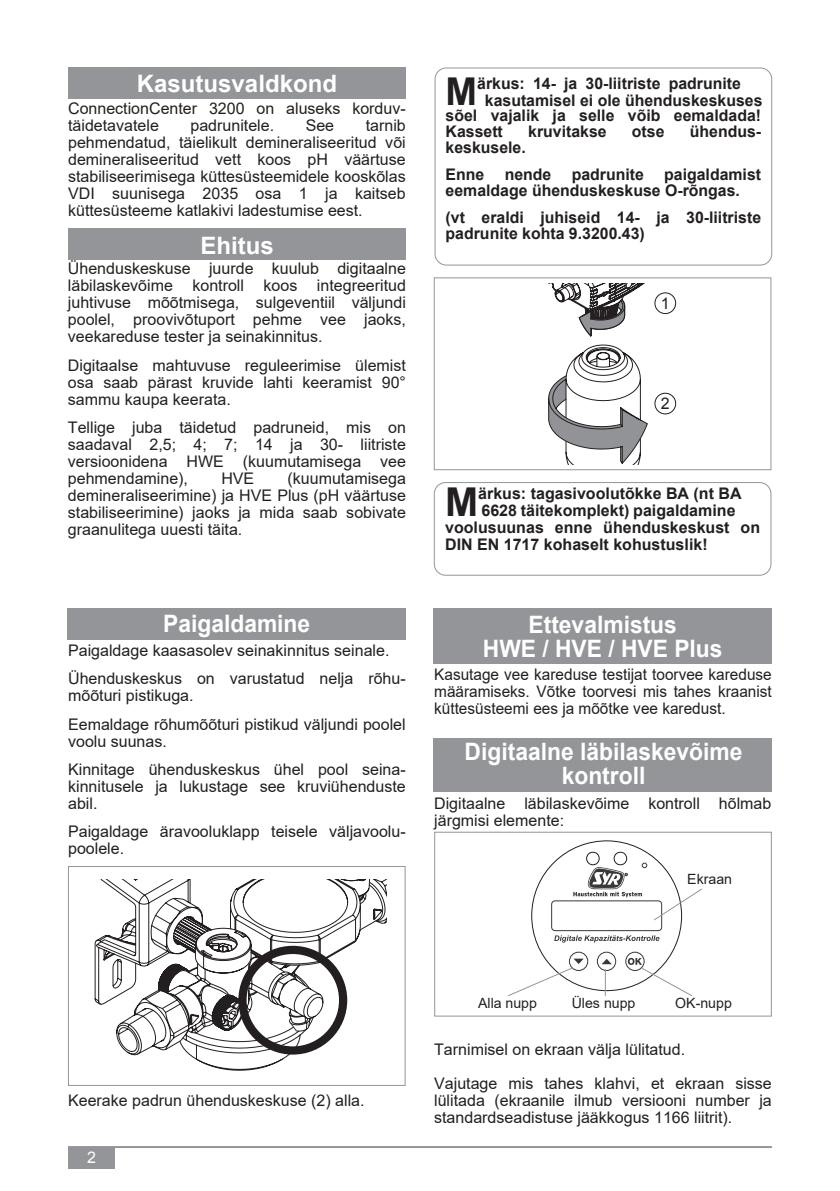
<style>
.page{position:relative;width:840px;height:1191px;background:#fff}
.page>*{position:absolute;margin:0;border:0;box-sizing:border-box;transform-origin:0 0}
.t1{font:700 39.8px "Arial";color:#231f20}
.t2{font:700 38.4px "Arial";color:#231f20}
.t3{font:700 24px/24px "Arial";color:#fff;text-align:center;scale:.95 1}
.t4{font:700 24px "Arial";color:#fff}
.t5{font:16px/17px "Arial";color:#231f20}
.t6{font:700 16px/16px "Arial";color:#231f20}
.t7{font:16px/17px "Arial";color:#231f20;text-align:justify;scale:.96 1}
.t8{font:16px "Arial";color:#fff}
.t9{font:14.2px "Arial";color:#231f20}
</style>
<div class="page">
<hr style="left:68px;top:1146px;width:703px;height:2px;background:#939598">
<div style="left:68px;top:1147px;width:47px;height:21px;background:#939598"></div>
<div style="left:68px;top:67px;width:337px;height:32px;background:#939598"></div>
<div style="left:68px;top:229px;width:338px;height:31px;background:#939598"></div>
<div style="left:68px;top:866px;width:337px;height:220px;border:1px solid #939598"></div>
<div style="left:68px;top:608px;width:338px;height:31px;background:#939598"></div>
<div style="left:433px;top:738px;width:338px;height:54px;background:#939598"></div>
<div style="left:433px;top:277px;width:338px;height:193px;border:1px solid #939598"></div>
<div style="left:433px;top:609px;width:338px;height:55px;background:#939598"></div>
<div style="left:434px;top:831px;width:337px;height:185px;border:1px solid #939598"></div>
<div style="left:433px;top:482px;width:338px;height:94px;border:1px solid #939598;border-radius:11px"></div>
<div style="left:434px;top:67px;width:337px;height:198px;border:1px solid #939598;border-radius:11px"></div>
<svg style="left:94px;top:879px;width:72px;height:176px"></svg>
<svg style="left:166px;top:1031px;width:172px;height:39px"></svg>
<svg style="left:158px;top:879px;width:228px;height:152px"></svg>
<div style="left:238px;top:945px;width:109px;height:109px;border:8px solid #231f20;border-radius:50%"></div>
<svg style="left:548px;top:283px;width:97px;height:53px"></svg>
<svg style="left:548px;top:345px;width:99px;height:119px"></svg>
<div style="left:654px;top:393px;width:21px;height:21px;border:1px solid #231f20;border-radius:50%"></div>
<div style="left:654px;top:292px;width:21px;height:22px;border:1px solid #231f20;border-radius:50%"></div>
<svg style="left:508px;top:840px;width:194px;height:157px"></svg>
<h3 class="t4" style="left:137px;top:66px;width:202px">Kasutusvaldkond</h3>
<p class="t5" style="left:68px;top:99px;width:339px">ConnectionCenter 3200 on aluseks korduv&shy;täidetavatele</p>
<p class="t5" style="left:190px;top:116px;width:85px">padrunitele.</p>
<p class="t5" style="left:305px;top:116px;width:30px">See</p>
<p class="t5" style="left:68px;top:116px;width:339px;text-align:justify;text-indent:297px">tarnib pehmendatud, täielikult demineraliseeritud või demineraliseeritud vett koos pH väärtuse stabiliseerimisega küttesüsteemidele kooskõlas VDI suunisega 2035 osa 1 ja kaitseb küttesüsteeme katlakivi ladestumise eest.</p>
<h3 class="t4" style="left:200px;top:229px;width:75px">Ehitus</h3>
<p class="t5" style="left:68px;top:260px;width:339px;text-align:justify">Ühenduskeskuse juurde kuulub digitaalne läbilaskevõime kontroll koos integreeritud juhtivuse mõõtmisega, sulgeventiil väljundi poolel, proovivõtuport pehme vee jaoks, veekareduse tester ja seinakinnitus.</p>
<p class="t5" style="left:68px;top:356px;width:339px;text-align:justify">Digitaalse mahtuvuse reguleerimise ülemist osa saab pärast kruvide lahti keeramist 90° sammu kaupa keerata.</p>
<p class="t5" style="left:68px;top:419px;width:339px;text-align:justify">Tellige juba täidetud padruneid, mis on saadaval 2,5; 4; 7; 14 ja 30- liitriste versioonidena HWE (kuumutamisega vee pehmendamine),</p>
<p class="t5" style="left:68px;top:470px;width:339px;text-align:justify;text-indent:219px">(kuumutamisega demineraliseerimine) ja HVE Plus (pH väärtuse stabiliseerimine) jaoks ja mida saab sobivate graanulitega uuesti täita.</p>
<p class="t5" style="left:221px;top:470px;width:34px">HVE</p>
<h3 class="t3" style="left:163px;top:611px;width:156px">Paigaldamine</h3>
<p class="t5" style="left:68px;top:636px;width:339px;line-height:28.4px">Paigaldage kaasasolev seinakinnitus seinale.<br>Ühenduskeskus on varustatud nelja rõhu-</p>
<p class="t5" style="left:68px;top:681px;width:339px;line-height:28.4px">mõõturi pistikuga.<br>Eemaldage rõhumõõturi pistikud väljundi poolel</p>
<p class="t5" style="left:68px;top:726px;width:339px;line-height:28.4px">voolu suunas.<br>Kinnitage ühenduskeskus ühel pool seina-</p>
<p class="t5" style="left:68px;top:777px;width:339px">kinnitusele ja lukustage see kruviühenduste abil.</p>
<p class="t5" style="left:68px;top:823px;width:339px">Paigaldage äravooluklapp teisele väljavoolu&shy;poolele.</p>
<h2 class="t2" style="left:445px;top:64px;width:33px">M</h2>
<p class="t6" style="left:484px;top:74px;width:279px;line-height:17.4px;text-indent:-8px">ärkus: 14- ja 30-liitriste padrunite kasutamisel ei ole ühenduskeskuses</p>
<p class="t6" style="left:445px;top:107px;width:317px">sõel vajalik ja selle võib eemaldada!<br>Kassett</p>
<p class="t6" style="left:528px;top:123px;width:80px">kruvitakse</p>
<p class="t6" style="left:631px;top:123px;width:34px">otse</p>
<p class="t6" style="left:689px;top:123px;width:73px">ühendus-</p>
<p class="t6" style="left:445px;top:133px;width:82px;line-height:27.4px">keskusele.<br>Enne</p>
<p class="t6" style="left:445px;top:166px;width:317px;text-indent:218px">paigaldamist eemaldage ühenduskeskuse O-rõngas.</p>
<p class="t6" style="left:445px;top:210px;width:317px">(vt eraldi juhiseid 14- ja 30-liitriste padrunite kohta 9.3200.43)</p>
<p class="t6" style="left:504px;top:166px;width:48px">nende</p>
<p class="t6" style="left:571px;top:166px;width:74px">padrunite</p>
<p class="t5" style="left:660px;top:295px;width:10px">1</p>
<p class="t5" style="left:660px;top:395px;width:10px">2</p>
<h1 class="t1" style="left:445px;top:474px;width:35px">M</h1>
<p class="t6" style="left:478px;top:485px;width:265px">ärkus: tagasivoolutõkke BA (nt BA</p>
<p class="t6" style="left:481px;top:502px;width:255px">6628 täitekomplekt) paigaldamine</p>
<p class="t6" style="left:445px;top:519px;width:316px">voolusuunas enne ühenduskeskust on</p>
<p class="t6" style="left:445px;top:536px;width:264px">DIN EN 1717 kohaselt kohustuslik!</p>
<h3 class="t3" style="left:482px;top:612px;width:254px">Ettevalmistus<br>HWE / HVE / HVE Plus</h3>
<p class="t7" style="left:434px;top:666px;width:353px">Kasutage vee kareduse testijat toorvee kareduse määramiseks. Võtke toorvesi mis tahes kraanist küttesüsteemi ees ja mõõtke vee karedust.</p>
<h3 class="t3" style="left:464px;top:740px;width:294px">Digitaalne läbilaskevõime kontroll</h3>
<p class="t5" style="left:434px;top:795px;width:338px">Digitaalne läbilaskevõime kontroll hõlmab järgmisi elemente:</p>
<p class="t9" style="left:687px;top:869px;width:46px">Ekraan</p>
<p class="t5" style="left:68px;top:1091px;width:298px">Keerake padrun ühenduskeskuse (2) alla.</p>
<p class="t8" style="left:87px;top:1146px;width:10px">2</p>
<p class="t9" style="left:478px;top:993px;width:60px">Alla nupp</p>
<p class="t9" style="left:571px;top:993px;width:65px">Üles nupp</p>
<p class="t9" style="left:675px;top:993px;width:58px">OK-nupp</p>
<p class="t5" style="left:434px;top:1032px;width:339px;line-height:34px">Tarnimisel on ekraan välja lülitatud.<br>Vajutage mis tahes klahvi, et ekraan sisse</p>
<p class="t5" style="left:434px;top:1091px;width:339px">lülitada (ekraanile ilmub versiooni number ja standardseadistuse jääkkogus 1166 liitrit).</p>
</div>
